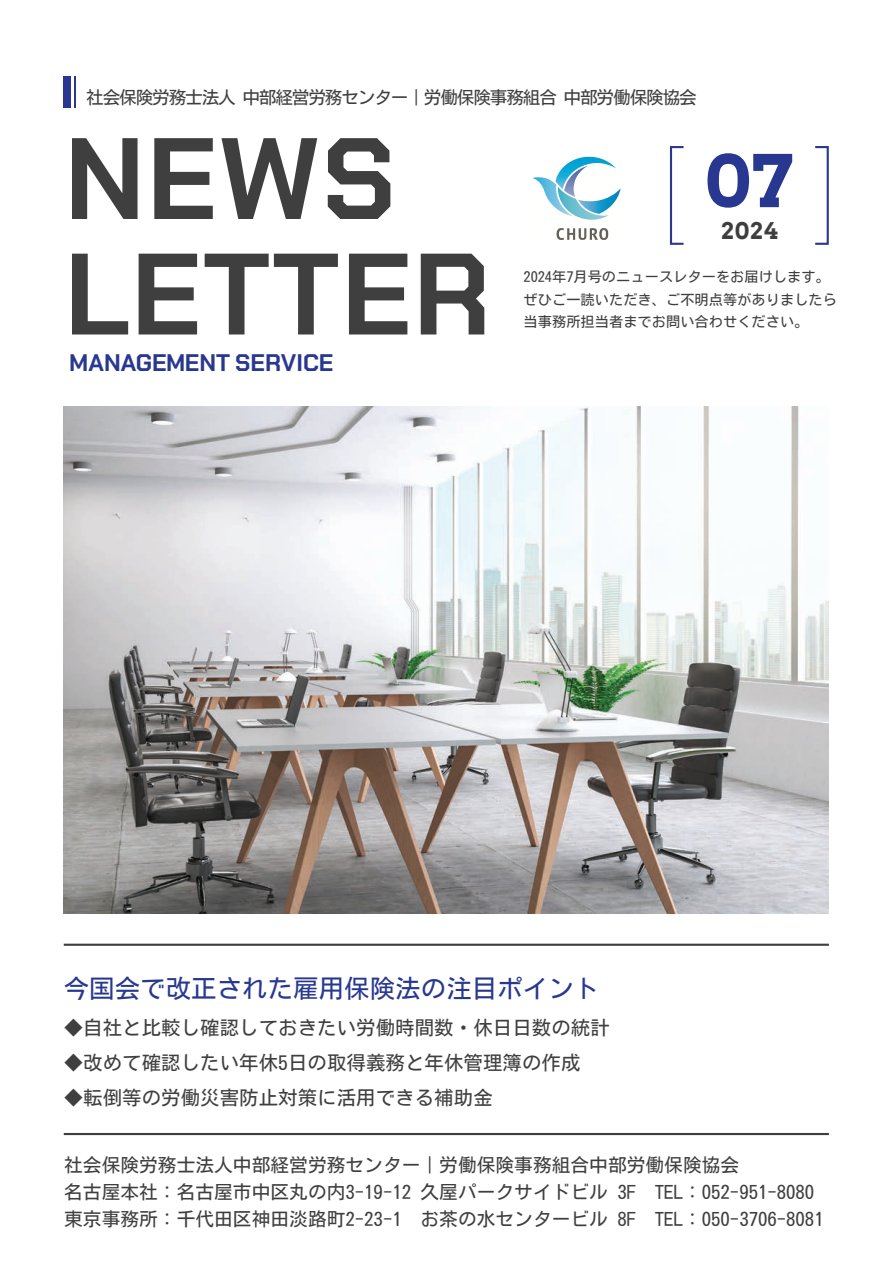
<style>
.page{position:relative;width:893px;height:1263px;background:#fff}
.page>*{position:absolute;margin:0;border:0;box-sizing:border-box;transform-origin:0 0}
.t1{font:700 115.5px/115.5px "Chakra Petch";letter-spacing:.015em;color:#3f3f40}
.t2{font:700 72px "Arvo";color:#283890}
.t3{font:25.5px "Motoya L Cedar W3 90 ms RKSJ H";color:#283891}
.t4{font:700 24px "Chakra Petch";color:#283890}
.t5{font:700 22.5px "Arvo";color:#3e3e3f}
.t6{font:19.5px "Motoya L Cedar W3 90 ms RKSJ H";color:#3f3f40}
.t7{font:18.75px/27.2px "Motoya L Cedar W3 90 ms RKSJ H";color:#3f3f40}
.t8{font:17.7px "Motoya L Cedar W3 90 ms RKSJ H";letter-spacing:-.07em;color:#3f3f40}
.t9{font:14.25px/22.5px "Motoya L Cedar W3 90 ms RKSJ H";color:#3f3f40}
</style>
<div class="page">
<hr style="left:64px;top:1133px;width:765px;height:2px;background:#3e3e3f">
<hr style="left:64px;top:944px;width:765px;height:2px;background:#3e3e3f">
<div style="left:670px;top:146px;width:14px;height:99px;border:2px solid #283890"></div>
<div style="left:814px;top:146px;width:15px;height:99px;border:2px solid #283890"></div>
<img style="left:64px;top:406px;width:765px;height:508px">
<div style="left:64px;top:76px;width:7px;height:32px;background:#283890"></div>
<hr style="left:74px;top:76px;width:2px;height:32px;background:#283890">
<img style="left:533px;top:156px;width:88px;height:84px">
<p class="t8" style="left:86px;top:89px;width:612px">社会保険労務士法人 中部経営労務センター｜労働保険事務組合 中部労働保険協会</p>
<h1 class="t1" style="left:64px;top:122px;width:428px">NEWS<br>LETTER</h1>
<p class="t4" style="left:69px;top:347px;width:265px">MANAGEMENT SERVICE</p>
<h2 class="t2" style="left:705px;top:138px;width:90px">07</h2>
<p class="t5" style="left:721px;top:218px;width:59px">2024</p>
<p class="t9" style="left:524px;top:265px;width:315px">2024年7月号のニュースレターをお届けします。ぜひご一読いただき、ご不明点等がありましたら当事務所担当者までお問い合わせください。</p>
<h3 class="t3" style="left:64px;top:975px;width:537px">今国会で改正された雇用保険法の注目ポイント</h3>
<p class="t6" style="left:64px;top:1018px;width:547px">◆自社と比較し確認しておきたい労働時間数・休日日数の統計</p>
<p class="t6" style="left:64px;top:1053px;width:518px">◆改めて確認したい年休5日の取得義務と年休管理簿の作成</p>
<p class="t6" style="left:64px;top:1087px;width:430px">◆転倒等の労働災害防止対策に活用できる補助金</p>
<p class="t7" style="left:64px;top:1151px;width:761px">社会保険労務士法人中部経営労務センター｜労働保険事務組合中部労働保険協会<br>名古屋本社：名古屋市中区丸の内3-19-12 久屋パークサイドビル 3F　TEL：052-951-8080東京事務所：千代田区神田淡路町2-23-1 お茶の水センタービル 8F　TEL：050-3706-8081</p>
</div>
